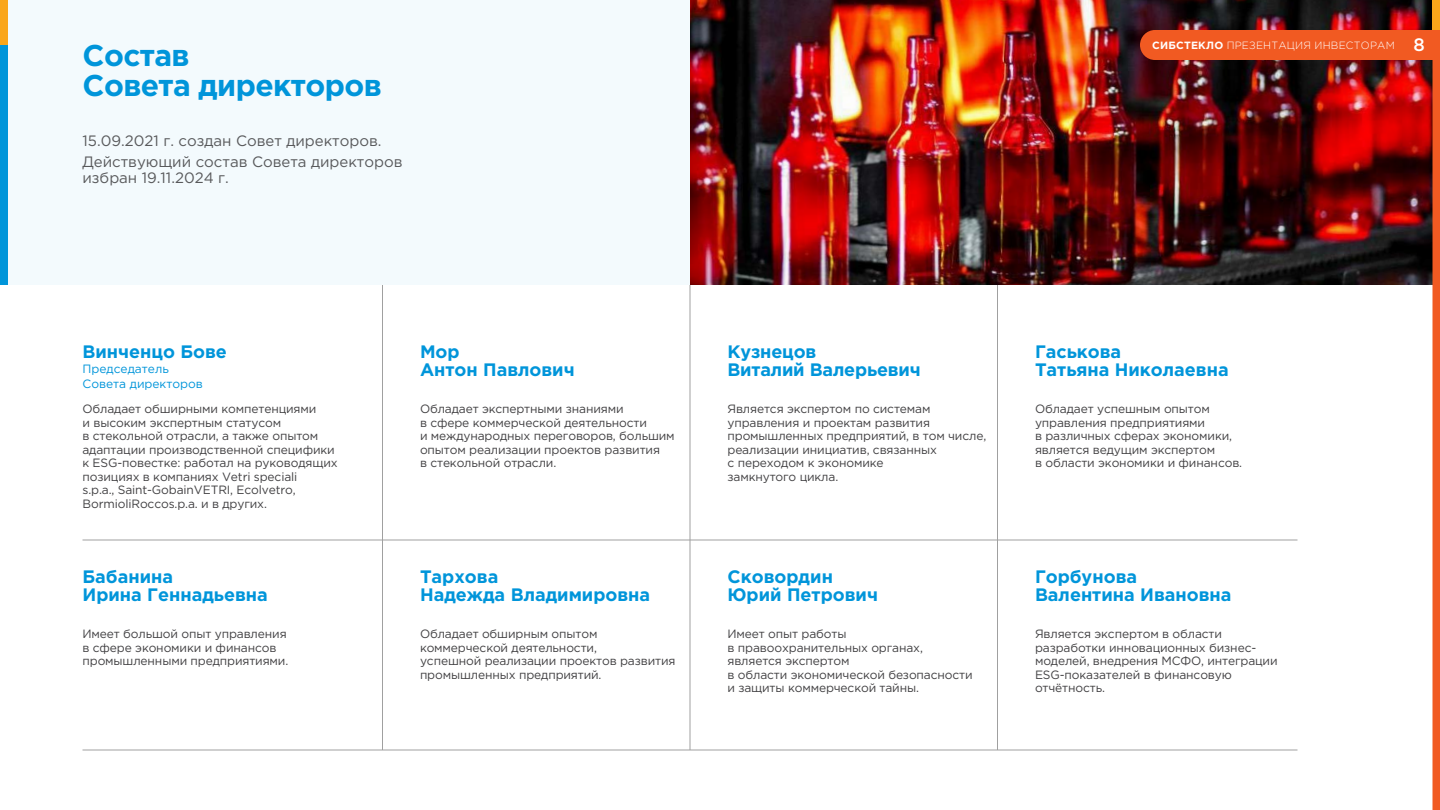
<style>
.page{position:relative;width:1440px;height:810px;background:#fff}
.page>*{position:absolute;margin:0;border:0;box-sizing:border-box;transform-origin:0 0}
.t1{font:700 30px/30px "Gotham Pro";letter-spacing:-.02em;color:#0095da}
.t2{font:700 18px/18px "Gotham Pro";color:#0095da}
.t3{font:15px/21px "Gotham Pro";color:#58595b}
.t4{font:12px/13.5px "Gotham Pro";letter-spacing:-.01em;color:#414042}
.t5{font:12px/14.2px "Gotham Pro";color:#0095da}
.t6{font:300 10.5px "Gotham Pro";letter-spacing:.02em;color:#fff}
.s1{font-weight:700}
.s2{font-weight:500;font-size:18px}
</style>
<div class="page">
<div style="left:0;top:0;width:1440px;height:285px;background:#f3fafd"></div>
<img style="left:690px;top:0;width:742px;height:285px">
<hr style="left:382px;top:285px;width:1px;height:465px;background:#a0a0a0">
<hr style="left:690px;top:285px;width:1px;height:465px;background:#a0a0a0">
<hr style="left:997px;top:285px;width:1px;height:465px;background:#a0a0a0">
<hr style="left:82px;top:540px;width:1216px;height:1px;background:#a0a0a0">
<hr style="left:82px;top:750px;width:1216px;height:1px;background:#a0a0a0">
<svg style="left:1155px;top:30px;width:285px;height:780px"></svg>
<div style="left:0;top:45px;width:8px;height:240px;background:#0095da"></div>
<div style="left:0;top:0;width:8px;height:45px;background:#faa61a"></div>
<div style="left:1432px;top:0;width:8px;height:30px;background:#faa61a"></div>
<div style="left:1140px;top:30px;width:30px;height:30px;background:#f15a22;border-radius:50%"></div>
<h1 class="t1" style="left:82px;top:40px;width:301px">Состав<br>Совета директоров</h1>
<p class="t3" style="left:82px;top:130px;width:322px">15.09.2021 г. создан Совет директоров.<br>Действующий состав Совета директоров</p>
<p class="t3" style="left:82px;top:167px;width:148px">избран 19.11.2024 г.</p>
<h2 class="t2" style="left:82px;top:342px;width:146px">Винченцо Бове</h2>
<p class="t5" style="left:82px;top:362px;width:122px">Председатель<br>Совета директоров</p>
<h2 class="t2" style="left:420px;top:342px;width:156px">Мор<br>Антон Павлович</h2>
<p class="t6" style="left:1152px;top:39px;width:274px"><span class="s1">СИБСТЕКЛО</span> ПРЕЗЕНТАЦИЯ ИНВЕСТОРАМ <span class="s2">8</span></p>
<h2 class="t2" style="left:728px;top:342px;width:195px">Кузнецов<br>Виталий Валерьевич</h2>
<h2 class="t2" style="left:1035px;top:342px;width:195px">Гаськова<br>Татьяна Николаевна</h2>
<p class="t4" style="left:82px;top:402px;width:257px">Обладает обширными компетенциями<br>и высоким экспертным статусом<br>в стекольной отрасли, а также опытом адаптации производственной специфики к ESG-повестке: работал на руководящих позициях в компаниях Vetri speciali<br>s.p.a., Saint-GobainVETRI, Ecolvetro, BormioliRoccos.p.a. и в других.</p>
<p class="t4" style="left:1035px;top:402px;width:209px">Обладает успешным опытом управления предприятиями<br>в различных сферах экономики, является ведущим экспертом<br>в области экономики и финансов.</p>
<p class="t4" style="left:420px;top:402px;width:256px">Обладает экспертными знаниями<br>в сфере коммерческой деятельности<br>и международных переговоров, большим опытом реализации проектов развития<br>в стекольной отрасли.</p>
<p class="t4" style="left:728px;top:402px;width:260px">Является экспертом по системам управления и проектам развития промышленных предприятий, в том числе, реализации инициатив, связанных<br>с переходом к экономике<br>замкнутого цикла.</p>
<h2 class="t2" style="left:83px;top:567px;width:187px">Бабанина<br>Ирина Геннадьевна</h2>
<p class="t4" style="left:82px;top:627px;width:207px">Имеет большой опыт управления в сфере экономики и финансов промышленными предприятиями.</p>
<h2 class="t2" style="left:420px;top:567px;width:232px">Тархова<br>Надежда Владимировна</h2>
<h2 class="t2" style="left:727px;top:567px;width:152px">Сковордин<br>Юрий Петрович</h2>
<h2 class="t2" style="left:1035px;top:567px;width:198px">Горбунова<br>Валентина Ивановна</h2>
<p class="t4" style="left:420px;top:627px;width:257px">Обладает обширным опытом коммерческой деятельности,<br>успешной реализации проектов развития промышленных предприятий.</p>
<p class="t4" style="left:728px;top:627px;width:247px">Имеет опыт работы<br>в правоохранительных органах, является экспертом<br>в области экономической безопасности и защиты коммерческой тайны.</p>
<p class="t4" style="left:1035px;top:627px;width:244px">Является экспертом в области разработки инновационных бизнес&shy;моделей, внедрения МСФО, интеграции<br>ESG-показателей в финансовую отчётность.</p>
</div>
